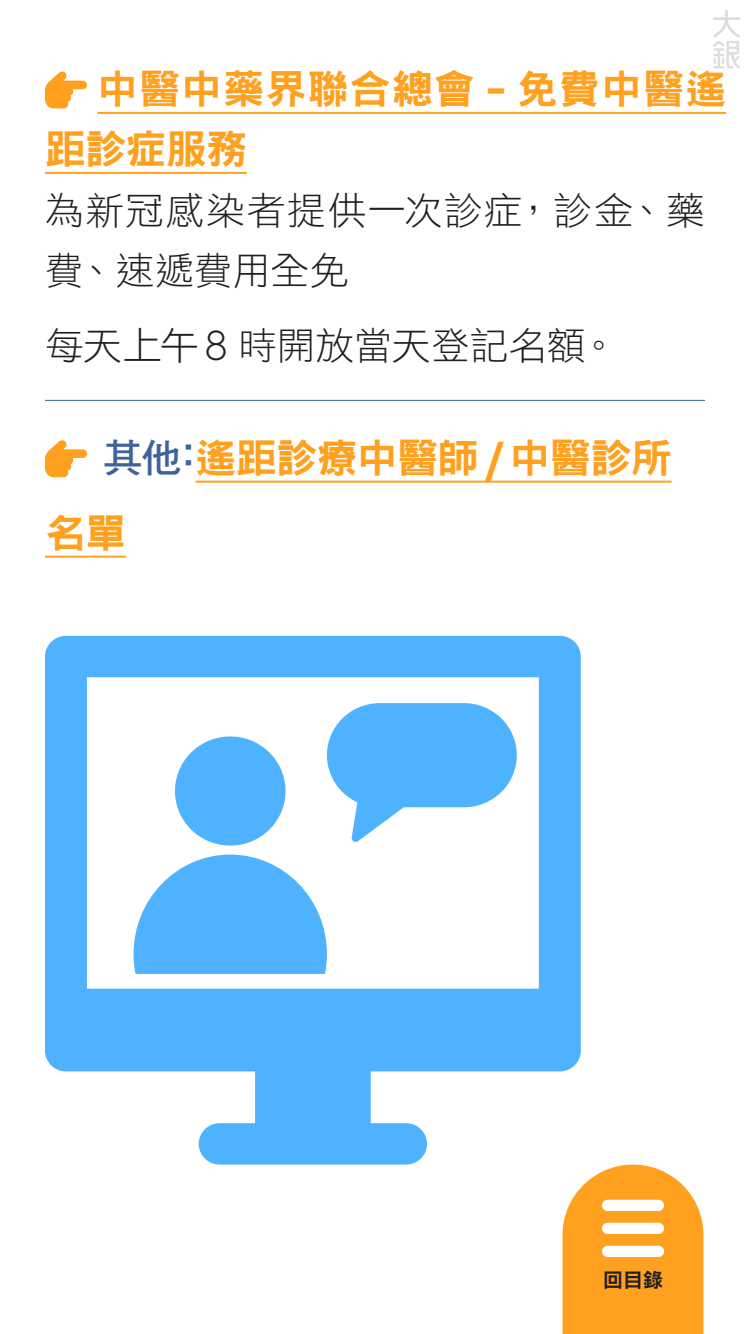
<style>
.page{position:relative;width:750px;height:1334px;background:#fff}
.page>*{position:absolute;margin:0;border:0;box-sizing:border-box;transform-origin:0 0}
.BODY_TEXT{font:40px/60px "DF Hei Std W9";letter-spacing:.03em;color:#ffa01e}
.BODY_TEXT-2{font:40px "DF Hei Std W9";letter-spacing:-.01em;color:#ffa01e}
.BODY_TEXT-3{font:38px/60px "DF Hei Std W3";letter-spacing:.035em;color:#231f20}
.BODY_TEXT-4{font:38px "DF Hei Std W3";letter-spacing:-.005em;color:#231f20}
.BODY_TEXT-5{font:20px "DF Hei Std W9";color:#231f20}
.s1{font-family:"TT Norms";font-weight:700;font-size:44px}
.s2{font-family:"TT Norms";font-weight:300;font-size:41.8px}
.s3{font-family:"DF Hei Std W7";color:#3f639b}
</style>
<div class="page">
<svg style="left:713px;top:10px;width:27px;height:58px"></svg>
<hr style="left:97px;top:112px;width:629px;height:2px;background:#ffa01e">
<hr style="left:45px;top:172px;width:202px;height:2px;background:#ffa01e">
<svg style="left:45px;top:71px;width:42px;height:37px"></svg>
<hr style="left:196px;top:481px;width:475px;height:2px;background:#ffa01e">
<hr style="left:45px;top:556px;width:81px;height:2px;background:#ffa01e">
<svg style="left:45px;top:440px;width:42px;height:37px"></svg>
<hr style="left:45px;top:400px;width:660px;height:1px;background:#3f639b">
<svg style="left:45px;top:636px;width:536px;height:529px;fill:#4fb2ff"></svg>
<svg style="left:134px;top:703px;width:383px;height:271px"></svg>
<svg style="left:562px;top:1165px;width:142px;height:169px;background:#ffa935"></svg>
<div style="left:602px;top:1200px;width:62px;height:11px;background:#fff;border-radius:6px"></div>
<div style="left:602px;top:1223px;width:62px;height:11px;background:#fff;border-radius:6px"></div>
<div style="left:602px;top:1246px;width:62px;height:11px;background:#fff;border-radius:6px"></div>
<p class="BODY_TEXT" style="left:45px;top:58px;width:683px;text-indent:52px">中醫中藥界聯合總會 <span class="s1">-</span> 免費中醫遙距診症服務</p>
<p class="BODY_TEXT-3" style="left:45px;top:180px;width:661px">為新冠感染者提供一次診症，診金、藥費、速遞費用全免</p>
<p class="BODY_TEXT-4" style="left:45px;top:325px;width:575px">每天上午<span class="s2">8</span> 時開放當天登記名額。</p>
<p class="BODY_TEXT-2" style="left:103px;top:436px;width:571px"><span class="s3">其他：</span>遙距診療中醫師<span class="s1">/</span>中醫診所</p>
<p class="BODY_TEXT-2" style="left:45px;top:511px;width:83px">名單</p>
<p class="BODY_TEXT-5" style="left:603px;top:1269px;width:62px">回目錄</p>
</div>
